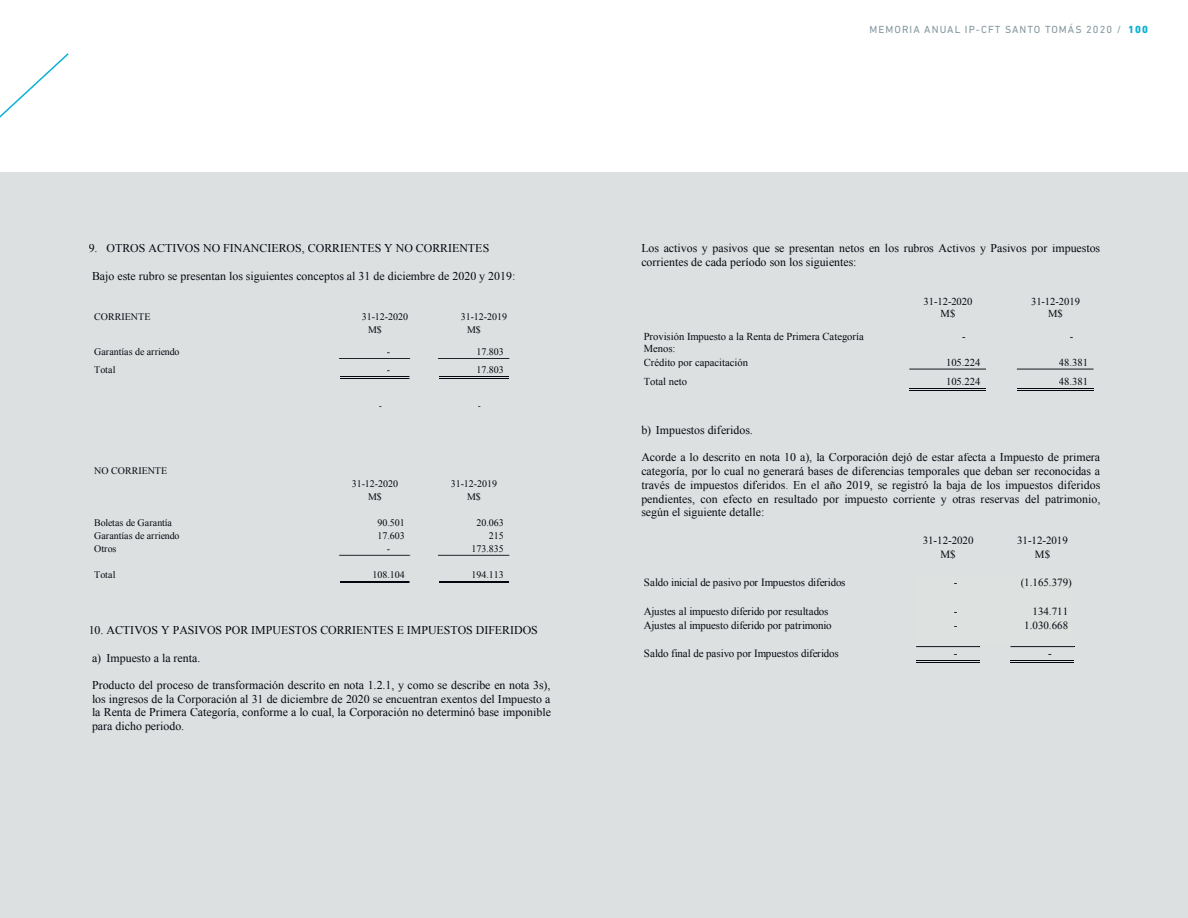
<style>
.page{position:relative;width:1188px;height:918px;background:#fff}
.page>*{position:absolute;margin:0;border:0;box-sizing:border-box;transform-origin:0 0}
.t1{font:11.85px/13.6px "Times New Roman";color:#050810;text-align:justify}
.t2{font:10.95px "Times New Roman";letter-spacing:-.01em;color:#050810}
.t3{font:10.5px/14px "Times New Roman";color:#050810}
.t4{font:10.5px "DIN Next LT Pro";letter-spacing:.1em;color:#82979f}
.t5{font:9.9px "Times New Roman";color:#050810}
.t6{font:9.9px "Calibri";color:#050810}
.s1{font-weight:800;color:#0bb0d4}
</style>
<div class="page">
<div style="left:0;top:172px;width:1188px;height:746px;background:#dce0e0"></div>
<svg style="left:0;top:53px;width:69px;height:65px"></svg>
<svg style="left:338px;top:358px;width:171px;height:21px"></svg>
<svg style="left:339px;top:554px;width:170px;height:29px"></svg>
<svg style="left:909px;top:369px;width:77px;height:1px"></svg>
<hr style="left:909px;top:388px;width:77px;height:1px;background:#050810">
<hr style="left:909px;top:390px;width:77px;height:1px;background:#050810">
<svg style="left:1017px;top:369px;width:77px;height:1px"></svg>
<hr style="left:1017px;top:388px;width:77px;height:1px;background:#050810">
<hr style="left:1017px;top:390px;width:77px;height:1px;background:#050810">
<hr style="left:916px;top:660px;width:64px;height:1px;background:#050810">
<hr style="left:916px;top:662px;width:64px;height:1px;background:#050810">
<svg style="left:916px;top:646px;width:159px;height:1px"></svg>
<hr style="left:1010px;top:660px;width:64px;height:1px;background:#050810">
<hr style="left:1010px;top:662px;width:64px;height:1px;background:#050810">
<p class="t1" style="left:89px;top:241px;width:402px">9. OTROS ACTIVOS NO FINANCIEROS, CORRIENTES Y NO CORRIENTES</p>
<p class="t1" style="left:92px;top:269px;width:425px">Bajo este rubro se presentan los siguientes conceptos al 31 de diciembre de 2020 y 2019:</p>
<p class="t5" style="left:94px;top:310px;width:58px">CORRIENTE</p>
<p class="t5" style="left:362px;top:310px;width:48px">31-12-2020</p>
<p class="t5" style="left:461px;top:310px;width:48px">31-12-2019</p>
<p class="t5" style="left:368px;top:323px;width:15px">M$</p>
<p class="t5" style="left:467px;top:323px;width:15px">M$</p>
<p class="t5" style="left:94px;top:345px;width:87px">Garantías de arriendo</p>
<p class="t5" style="left:387px;top:345px;width:5px">-</p>
<p class="t5" style="left:476px;top:345px;width:29px">17.803</p>
<p class="t5" style="left:94px;top:363px;width:23px">Total</p>
<p class="t5" style="left:387px;top:363px;width:5px">-</p>
<p class="t5" style="left:476px;top:363px;width:29px">17.803</p>
<p class="t6" style="left:379px;top:399px;width:5px">-</p>
<p class="t6" style="left:478px;top:399px;width:5px">-</p>
<p class="t5" style="left:94px;top:464px;width:75px">NO CORRIENTE</p>
<p class="t5" style="left:352px;top:477px;width:48px">31-12-2020</p>
<p class="t5" style="left:451px;top:477px;width:48px">31-12-2019</p>
<p class="t5" style="left:368px;top:490px;width:15px">M$</p>
<p class="t5" style="left:467px;top:490px;width:15px">M$</p>
<p class="t5" style="left:94px;top:516px;width:79px">Boletas de Garantía</p>
<p class="t5" style="left:377px;top:516px;width:29px">90.501</p>
<p class="t5" style="left:476px;top:516px;width:29px">20.063</p>
<p class="t5" style="left:94px;top:529px;width:87px">Garantías de arriendo</p>
<p class="t5" style="left:377px;top:529px;width:29px">17.603</p>
<p class="t5" style="left:489px;top:529px;width:16px">215</p>
<p class="t5" style="left:94px;top:542px;width:24px">Otros</p>
<p class="t5" style="left:387px;top:542px;width:5px">-</p>
<p class="t5" style="left:471px;top:542px;width:34px">173.835</p>
<p class="t5" style="left:94px;top:568px;width:23px">Total</p>
<p class="t5" style="left:372px;top:568px;width:34px">108.104</p>
<p class="t5" style="left:471px;top:568px;width:34px">194.113</p>
<p class="t1" style="left:89px;top:623px;width:451px">10. ACTIVOS Y PASIVOS POR IMPUESTOS CORRIENTES E IMPUESTOS DIFERIDOS</p>
<p class="t1" style="left:92px;top:651px;width:110px">a) Impuesto a la renta.</p>
<p class="t1" style="left:92px;top:678px;width:461px">Producto del proceso de transformación descrito en nota 1.2.1, y como se describe en nota 3s), los ingresos de la Corporación al 31 de diciembre de 2020 se encuentran exentos del Impuesto a la Renta de Primera Categoría, conforme a lo cual, la Corporación no determinó base imponible para dicho periodo.</p>
<p class="t4" style="left:870px;top:24px;width:280px">MEMORIA ANUAL IP-CFT SANTO TOMÁS 2020 / <span class="s1">100</span></p>
<p class="t1" style="left:641px;top:241px;width:460px">Los activos y pasivos que se presentan netos en los rubros Activos y Pasivos por impuestos corrientes de cada período son los siguientes:</p>
<p class="t3" style="left:924px;top:294px;width:51px">31-12-2020</p>
<p class="t3" style="left:1031px;top:294px;width:51px">31-12-2019</p>
<p class="t3" style="left:941px;top:306px;width:16px">M$</p>
<p class="t3" style="left:1048px;top:306px;width:16px">M$</p>
<p class="t3" style="left:644px;top:329px;width:222px">Provisión Impuesto a la Renta de Primera Categoría</p>
<p class="t3" style="left:962px;top:329px;width:5px">-</p>
<p class="t3" style="left:1070px;top:329px;width:5px">-</p>
<p class="t3" style="left:644px;top:341px;width:106px">Menos:<br>Crédito por capacitación</p>
<p class="t3" style="left:946px;top:355px;width:36px">105.224</p>
<p class="t3" style="left:1059px;top:355px;width:31px">48.381</p>
<p class="t3" style="left:644px;top:374px;width:45px">Total neto</p>
<p class="t3" style="left:946px;top:374px;width:36px">105.224</p>
<p class="t3" style="left:1059px;top:374px;width:31px">48.381</p>
<p class="t1" style="left:641px;top:423px;width:113px">b) Impuestos diferidos.</p>
<p class="t1" style="left:641px;top:450px;width:461px">Acorde a lo descrito en nota 10 a), la Corporación dejó de estar afecta a Impuesto de primera categoría, por lo cual no generará bases de diferencias temporales que deban ser reconocidas a través de impuestos diferidos. En el año 2019, se registró la baja de los impuestos diferidos pendientes, con efecto en resultado por impuesto corriente y otras reservas del patrimonio, según el siguiente detalle:</p>
<p class="t2" style="left:923px;top:533px;width:52px">31-12-2020</p>
<p class="t2" style="left:1017px;top:533px;width:52px">31-12-2019</p>
<p class="t2" style="left:941px;top:547px;width:17px">M$</p>
<p class="t2" style="left:1035px;top:547px;width:17px">M$</p>
<p class="t2" style="left:644px;top:575px;width:203px">Saldo inicial de pasivo por Impuestos diferidos</p>
<p class="t2" style="left:954px;top:575px;width:5px">-</p>
<p class="t2" style="left:1021px;top:575px;width:53px">(1.165.379)</p>
<p class="t2" style="left:644px;top:604px;width:186px">Ajustes al impuesto diferido por resultados</p>
<p class="t2" style="left:954px;top:604px;width:5px">-</p>
<p class="t2" style="left:1033px;top:604px;width:37px">134.711</p>
<p class="t2" style="left:644px;top:618px;width:189px">Ajustes al impuesto diferido por patrimonio</p>
<p class="t2" style="left:954px;top:618px;width:5px">-</p>
<p class="t2" style="left:1024px;top:618px;width:45px">1.030.668</p>
<p class="t2" style="left:644px;top:646px;width:196px">Saldo final de pasivo por Impuestos diferidos</p>
<p class="t2" style="left:954px;top:646px;width:5px">-</p>
<p class="t2" style="left:1048px;top:646px;width:5px">-</p>
</div>
